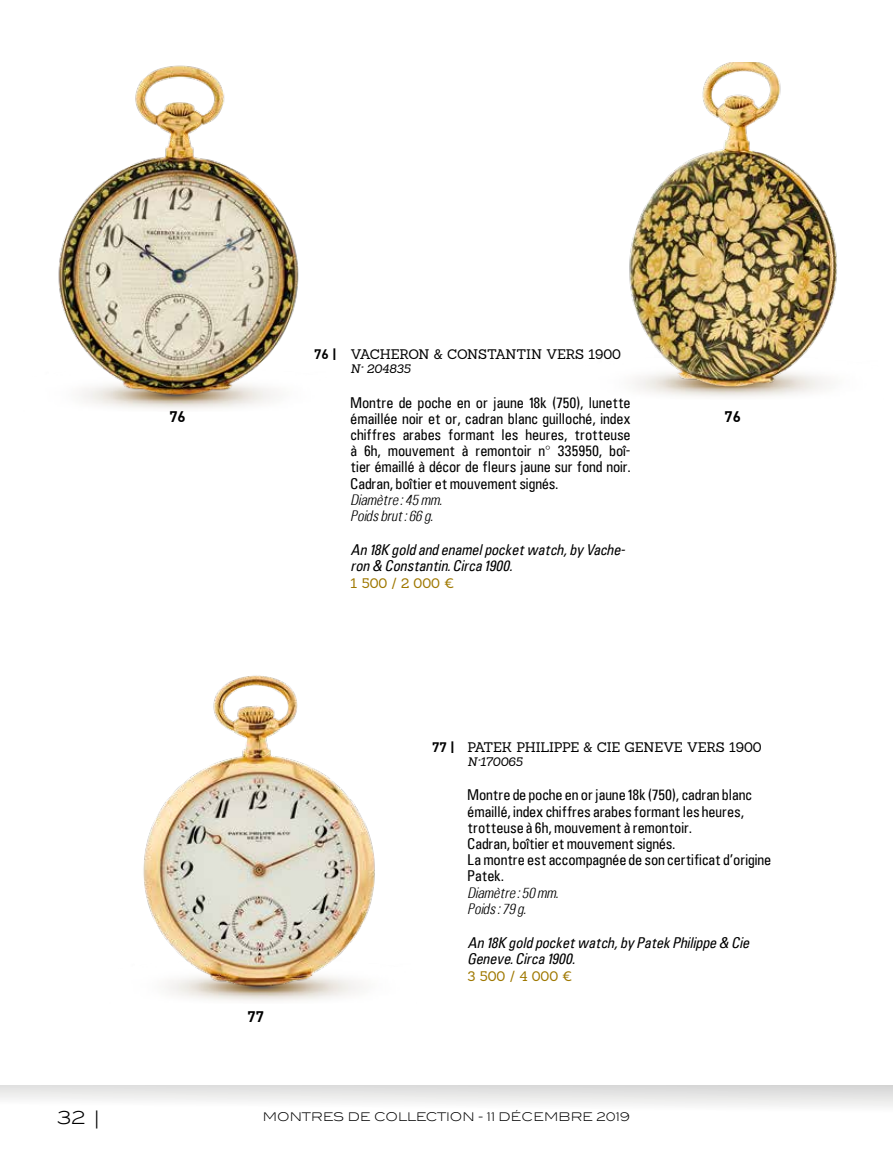
<style>
.page{position:relative;width:893px;height:1149px;background:#fff}
.page>*{position:absolute;margin:0;border:0;box-sizing:border-box;transform-origin:0 0}
.t1{font:300 18px "Blair ITC";color:#000}
.t2{font:700 15px "DIN";color:#000}
.t3{font:condensed 13.5px/16.2px "Uniform";color:#000;text-align:justify}
.t4{font:italic condensed 13.5px/16.2px "Uniform";color:#000}
.t5{font:13.5px "Sanchez";letter-spacing:-.015em;color:#000}
.t6{font:italic 300 13.5px/16.2px "Uniform Cond";color:#000}
.t7{font:13.5px "Sanchez";color:#9f7800}
.t8{font:700 13.5px "DIN";color:#000}
.t9{font:300 12px "Blair ITC";letter-spacing:.015em;color:#000}
.t10{font:italic 12px "Sanchez";color:#000}
.s1{font-family:"Minion Pro";font-weight:400}
</style>
<div class="page">
<div style="left:0;top:1085px;width:893px;height:63px;background:linear-gradient(to bottom,#e8e8e8,#fff)"></div>
<img style="left:143px;top:675px;width:232px;height:326px">
<img style="left:58px;top:65px;width:241px;height:334px">
<img style="left:629px;top:62px;width:208px;height:335px">
<h1 class="t1" style="left:57px;top:1106px;width:44px">32 <span class="s1">|</span></h1>
<p class="t8" style="left:314px;top:345px;width:24px">76 |</p>
<p class="t5" style="left:351px;top:345px;width:272px">VACHERON &amp; CONSTANTIN VERS 1900</p>
<p class="t10" style="left:351px;top:361px;width:62px">N° 204835</p>
<p class="t3" style="left:351px;top:394px;width:281px">Montre de poche en or jaune 18k (750), lunette émaillée noir et or, cadran blanc guilloché, index chiffres arabes formant les heures, trotteuse à 6h, mouvement à remontoir n° 335950, boî&shy;tier émaillé à décor de fleurs jaune sur fond noir.<br>Cadran, boîtier et mouvement signés.</p>
<p class="t6" style="left:351px;top:491px;width:93px">Diamètre : 45 mm.<br>Poids brut : 66 g.</p>
<p class="t4" style="left:351px;top:541px;width:276px">An 18K gold and enamel pocket watch, by Vache&shy;ron &amp; Constantin. Circa 1900.</p>
<p class="t7" style="left:351px;top:574px;width:105px">1 500 / 2 000 €</p>
<p class="t2" style="left:169px;top:407px;width:18px">76</p>
<p class="t2" style="left:725px;top:407px;width:18px">76</p>
<p class="t2" style="left:248px;top:1005px;width:18px">77</p>
<p class="t8" style="left:432px;top:738px;width:24px">77 |</p>
<p class="t5" style="left:468px;top:738px;width:296px">PATEK PHILIPPE &amp; CIE GENEVE VERS 1900</p>
<p class="t10" style="left:468px;top:753px;width:57px">N°170065</p>
<p class="t3" style="left:468px;top:786px;width:305px;text-align:left">Montre de poche en or jaune 18k (750), cadran blanc émaillé, index chiffres arabes formant les heures, trotteuse à 6h, mouvement à remontoir.<br>Cadran, boîtier et mouvement signés.<br>La montre est accompagnée de son certificat d’origine Patek.</p>
<p class="t6" style="left:468px;top:883px;width:92px">Diamètre : 50 mm.<br>Poids : 79 g.</p>
<p class="t4" style="left:468px;top:934px;width:283px">An 18K gold pocket watch, by Patek Philippe &amp; Cie<br>Geneve. Circa 1900.</p>
<p class="t7" style="left:468px;top:966px;width:106px">3 500 / 4 000 €</p>
<p class="t9" style="left:263px;top:1109px;width:369px">MONTRES DE COLLECTION - 11 DÉCEMBRE 2019</p>
</div>
